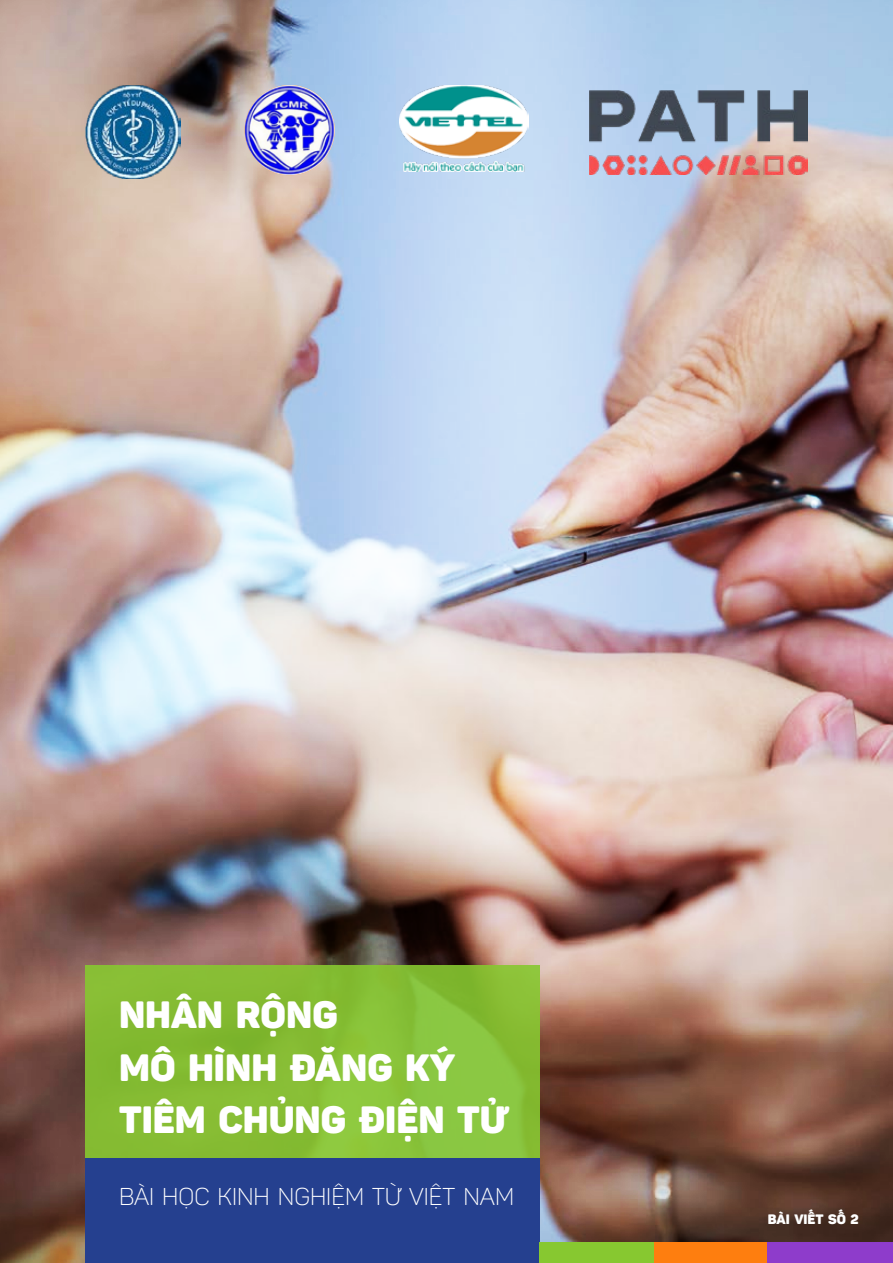
<style>
.page{position:relative;width:893px;height:1263px;background:#fff}
.page>*{position:absolute;margin:0;border:0;box-sizing:border-box;transform-origin:0 0}
.t1{font:900 37.5px/52.5px "i Ciel Panton";color:#fff}
.t2{font:300 24px "i Ciel Panton";color:#fff}
.t3{font:900 13.5px "i Ciel Panton";color:#fff}
</style>
<div class="page">
<img style="left:0;top:0;width:893px;height:1263px">
<div style="left:85px;top:965px;width:454px;height:193px;background:linear-gradient(to right,#84ba30,#89c43c)"></div>
<div style="left:85px;top:1158px;width:454px;height:85px;background:#25408f"></div>
<div style="left:85px;top:1243px;width:454px;height:20px;background:#25408f"></div>
<div style="left:539px;top:1242px;width:115px;height:21px;background:#87c830"></div>
<div style="left:654px;top:1242px;width:114px;height:21px;background:#fe7e0f"></div>
<div style="left:768px;top:1242px;width:125px;height:21px;background:#8e3ccb"></div>
<img style="left:590px;top:91px;width:218px;height:84px">
<img style="left:245px;top:85px;width:90px;height:90px;border-radius:45px">
<img style="left:85px;top:85px;width:96px;height:94px">
<img style="left:400px;top:85px;width:129px;height:86px">
<p class="t1" style="left:119px;top:986px;width:392px">NHÂN RỘNG<br>MÔ HÌNH ĐĂNG KÝ<br>TIÊM CHỦNG ĐIỆN TỬ</p>
<p class="t2" style="left:119px;top:1180px;width:397px">BÀI HỌC KINH NGHIỆM TỪ VIỆT NAM</p>
<p class="t3" style="left:768px;top:1209px;width:93px">BÀI VIẾT SỐ 2</p>
</div>
